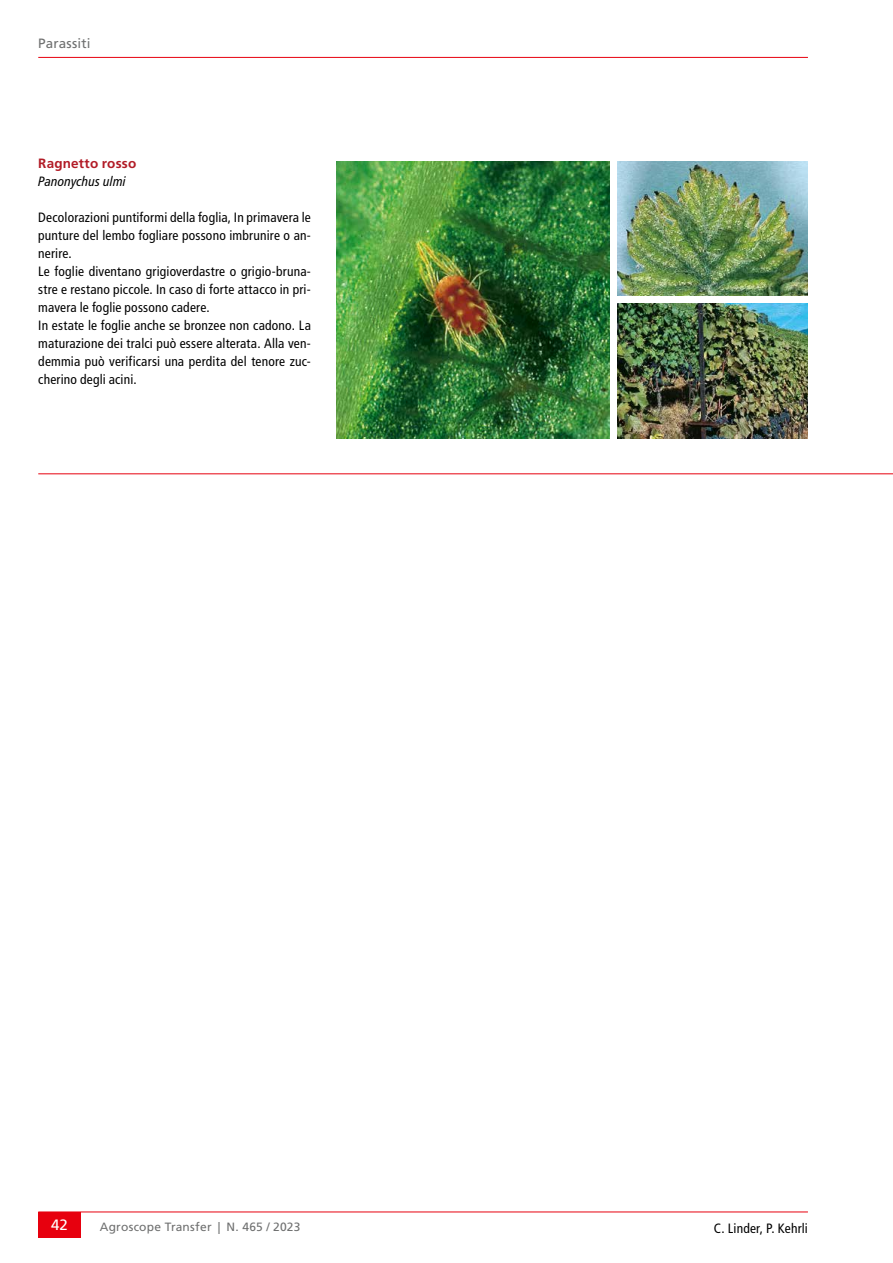
<style>
.page{position:relative;width:893px;height:1263px;background:#fff}
.page>*{position:absolute;margin:0;border:0;box-sizing:border-box;transform-origin:0 0}
.t1{font:15px "Frutiger LT Std";color:#fff}
.t2{font:condensed 13.5px/18px "Frutiger LT Std";letter-spacing:.015em;color:#000}
.t3{font:italic condensed 13.5px "Frutiger LT Std";letter-spacing:.01em;color:#000}
.t4{font:700 13.5px "Frutiger LT Std";letter-spacing:.015em;color:#b21c27}
.t5{font:13.5px "Frutiger LT Std";letter-spacing:.01em;color:#6f7070}
.t6{font:12px "Frutiger LT Std";letter-spacing:.015em;color:#6f7070}
</style>
<div class="page">
<hr style="left:38px;top:57px;width:770px;height:1px;background:#e7000e">
<hr style="left:38px;top:1211px;width:770px;height:1px;background:#e7000e">
<div style="left:38px;top:1212px;width:43px;height:25px;background:#e7000e"></div>
<img style="left:336px;top:161px;width:273px;height:277px">
<img style="left:618px;top:161px;width:190px;height:135px">
<img style="left:618px;top:304px;width:190px;height:134px">
<hr style="left:38px;top:473px;width:855px;height:1px;background:#e7000e">
<p class="t5" style="left:38px;top:36px;width:54px">Parassiti</p>
<p class="t4" style="left:38px;top:156px;width:100px">Ragnetto rosso</p>
<p class="t3" style="left:38px;top:174px;width:89px">Panonychus ulmi</p>
<p class="t2" style="left:38px;top:209px;width:274px">Decolorazioni puntiformi della foglia, In primavera le punture del lembo fogliare possono imbrunire o an&shy;nerire.<br>Le foglie diventano grigioverdastre o grigio-bruna&shy;stre e restano piccole. In caso di forte attacco in pri&shy;mavera le foglie possono cadere.<br>In estate le foglie anche se bronzee non cadono. La maturazione dei tralci può essere alterata. Alla ven&shy;demmia può verificarsi una perdita del tenore zuc&shy;cherino degli acini.</p>
<p class="t1" style="left:51px;top:1216px;width:18px">42</p>
<p class="t6" style="left:100px;top:1219px;width:202px">Agroscope Transfer | N. 465 / 2023</p>
<p class="t2" style="left:714px;top:1219px;width:96px">C. Linder, P. Kehrli</p>
</div>
